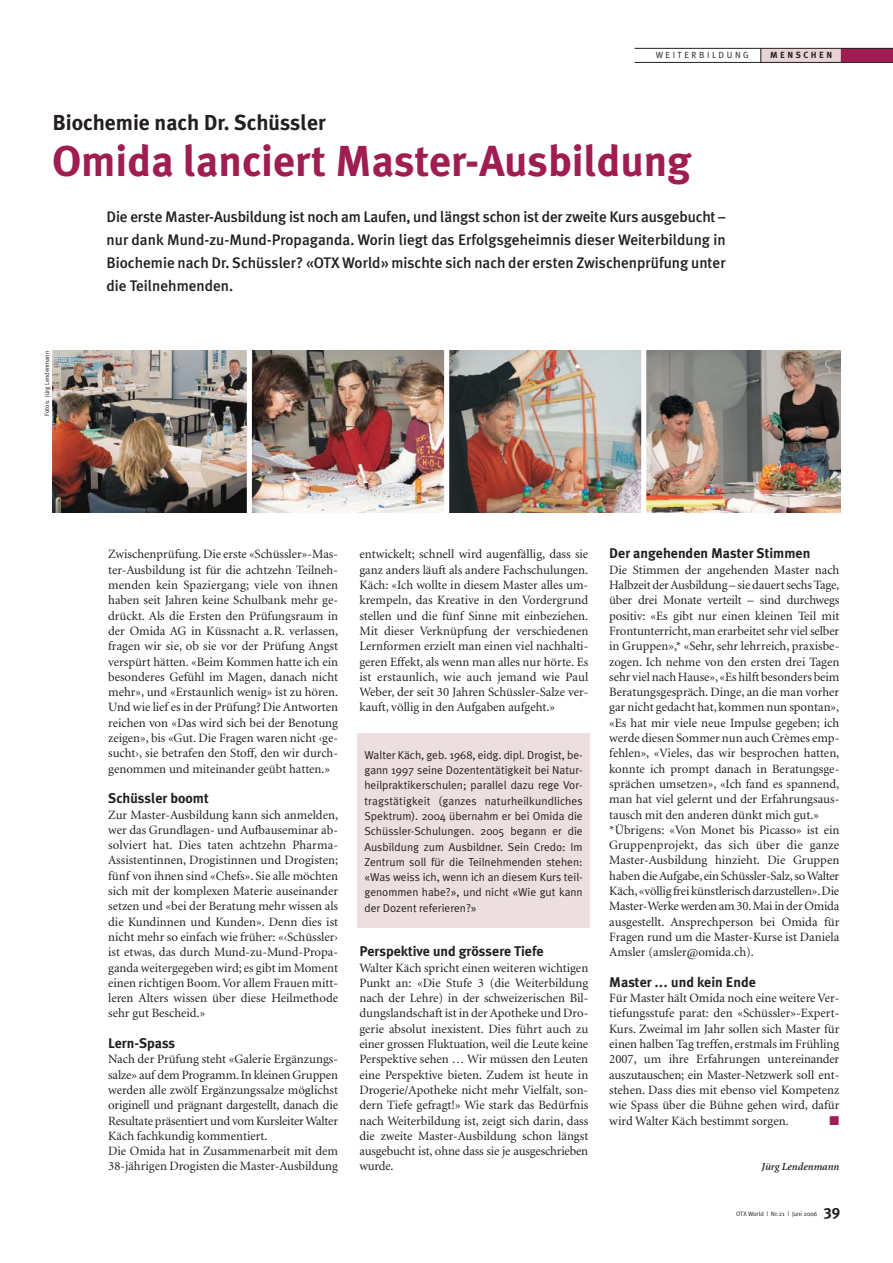
<style>
.page{position:relative;width:893px;height:1263px;background:#fff}
.page>*{position:absolute;margin:0;border:0;box-sizing:border-box;transform-origin:0 0}
.t1{font:700 43.35px "Meta Plus";color:#9f1d51}
.t2{font:700 21.6px "Meta Plus";color:#231f20}
.t3{font:500 15.3px/23px "Meta Plus";color:#231f20;text-align:justify}
.t4{font:700 15.3px "Meta Plus";color:#231f20}
.t5{font:700 14.1px "Meta Plus";color:#231f20}
.t6{font:12.75px/15.3px "Minion";color:#231f20;text-align:justify}
.t7{font:12.75px "Zapf Dingbats";color:#9f1d51}
.t8{font:11.55px/15.3px "Meta Plus Normal";color:#231f20;text-align:justify}
.t9{font:italic 600 10.8px "Minion";color:#231f20}
.t10{font:8.85px "Meta Plus Normal";letter-spacing:.28em;color:#231f20}
.t11{font:700 8.85px "Meta Plus";letter-spacing:.275em;color:#231f20}
.t12{font:6.3px "Meta Plus Normal";letter-spacing:-.005em;color:#231f20}
.s1{font-size:15.3px}
</style>
<div class="page">
<div style="left:761px;top:48px;width:80px;height:14px;background:#e8d3d5"></div>
<svg style="left:760px;top:49px;width:1px;height:13px"></svg>
<div style="left:841px;top:48px;width:51px;height:14px;background:#9f1d51"></div>
<hr style="left:634px;top:62px;width:258px;height:1px;background:#231f20">
<hr style="left:634px;top:48px;width:258px;height:1px;background:#231f20">
<div style="left:357px;top:733px;width:233px;height:194px;background:#eddfe0"></div>
<img style="left:52px;top:351px;width:589px;height:162px">
<img style="left:646px;top:351px;width:194px;height:162px">
<div style="left:247px;top:346px;width:5px;height:170px;background:#fff"></div>
<div style="left:444px;top:345px;width:5px;height:171px;background:#fff"></div>
<h2 class="t2" style="left:52px;top:113px;width:275px">Biochemie nach Dr. Schüssler</h2>
<p class="t10" style="left:655px;top:51px;width:94px">WEITERBILDUNG</p>
<p class="t11" style="left:770px;top:51px;width:63px">MENSCHEN</p>
<h1 class="t1" style="left:52px;top:142px;width:640px">Omida lanciert Master-Ausbildung</h1>
<p class="t12" style="left:44px;top:416px;width:67px;rotate:-90deg">Fotos: Jürg Lendenmann</p>
<p class="t3" style="left:106px;top:207px;width:620px">Die erste Master-Ausbildung ist noch am Laufen, und längst schon ist der zweite Kurs ausgebucht – nur dank Mund-zu-Mund-Propaganda. Worin liegt das Erfolgsgeheimnis dieser Weiterbildung in Biochemie nach Dr. Schüssler? «OTX World» mischte sich nach der ersten Zwischenprüfung unter die Teilnehmenden.</p>
<p class="t6" style="left:108px;top:548px;width:231px">Zwischenprüfung. Die erste «Schüssler»-Mas&shy;ter-Ausbildung ist für die achtzehn Teilneh&shy;menden kein Spaziergang; viele von ihnen haben seit Jahren keine Schulbank mehr ge&shy;drückt. Als die Ersten den Prüfungsraum in der Omida AG in Küssnacht a. R. verlassen, fragen wir sie, ob sie vor der Prüfung Angst verspürt hätten. «Beim Kommen hatte ich ein besonderes Gefühl im Magen, danach nicht mehr», und «Erstaunlich wenig» ist zu hören.<br>Und wie lief es in der Prüfung? Die Antworten reichen von «Das wird sich bei der Benotung zeigen», bis «Gut. Die Fragen waren nicht ‹ge&shy;sucht›, sie betrafen den Stoff, den wir durch&shy;genommen und miteinander geübt hatten.»</p>
<p class="t5" style="left:108px;top:792px;width:102px">Schüssler boomt</p>
<p class="t6" style="left:108px;top:808px;width:231px">Zur Master-Ausbildung kann sich anmelden, wer das Grundlagen- und Aufbauseminar ab&shy;solviert hat. Dies taten achtzehn Pharma-Assistentinnen, Drogistinnen und Drogisten; fünf von ihnen sind «Chefs». Sie alle möchten sich mit der komplexen Materie auseinander setzen und «bei der Beratung mehr wissen als die Kundinnen und Kunden». Denn dies ist nicht mehr so einfach wie früher: «‹Schüssler› ist etwas, das durch Mund-zu-Mund-Propa&shy;ganda weitergegeben wird; es gibt im Moment einen richtigen Boom. Vor allem Frauen mitt&shy;leren Alters wissen über diese Heilmethode sehr gut Bescheid.»</p>
<p class="t5" style="left:108px;top:1037px;width:69px">Lern-Spass</p>
<p class="t6" style="left:108px;top:1053px;width:231px;text-align:left">Nach der Prüfung steht «Galerie Ergänzungs&shy;salze» auf dem Programm. In kleinen Gruppen werden alle zwölf Ergänzungssalze möglichst originell und prägnant dargestellt, danach die Resultate präsentiert und vom Kursleiter Walter Käch fachkundig kommentiert.<br>Die Omida hat in Zusammenarbeit mit dem 38-jährigen Drogisten die Master-Ausbildung</p>
<p class="t6" style="left:359px;top:548px;width:230px">entwickelt; schnell wird augenfällig, dass sie ganz anders läuft als andere Fachschulungen.<br>Käch: «Ich wollte in diesem Master alles um&shy;krempeln, das Kreative in den Vordergrund stellen und die fünf Sinne mit einbeziehen.<br>Mit dieser Verknüpfung der verschiedenen Lernformen erzielt man einen viel nachhalti&shy;geren Effekt, als wenn man alles nur hörte. Es ist erstaunlich, wie auch jemand wie Paul Weber, der seit 30 Jahren Schüssler-Salze ver&shy;kauft, völlig in den Aufgaben aufgeht.»</p>
<p class="t8" style="left:364px;top:748px;width:220px">Walter Käch, geb. 1968, eidg. dipl. Drogist, be&shy;gann 1997 seine Dozententätigkeit bei Natur&shy;heilpraktikerschulen; parallel dazu rege Vor&shy;tragstätigkeit (ganzes naturheilkundliches Spektrum). 2004 übernahm er bei Omida die Schüssler-Schulungen. 2005 begann er die Ausbildung zum Ausbildner. Sein Credo: Im Zentrum soll für die Teilnehmenden stehen: «Was weiss ich, wenn ich an diesem Kurs teil&shy;genommen habe?», und nicht «Wie gut kann der Dozent referieren?»</p>
<p class="t5" style="left:359px;top:945px;width:186px">Perspektive und grössere Tiefe</p>
<p class="t6" style="left:359px;top:961px;width:230px">Walter Käch spricht einen weiteren wichtigen Punkt an: «Die Stufe 3 (die Weiterbildung nach der Lehre) in der schweizerischen Bil&shy;dungslandschaft ist in der Apotheke und Dro&shy;gerie absolut inexistent. Dies führt auch zu einer grossen Fluktuation, weil die Leute keine Perspektive sehen … Wir müssen den Leuten eine Perspektive bieten. Zudem ist heute in Drogerie/Apotheke nicht mehr Vielfalt, son&shy;dern Tiefe gefragt!» Wie stark das Bedürfnis nach Weiterbildung ist, zeigt sich darin, dass die zweite Master-Ausbildung schon längst ausgebucht ist, ohne dass sie je ausgeschrieben wurde.</p>
<p class="t5" style="left:609px;top:547px;width:202px">Der angehenden Master Stimmen</p>
<p class="t6" style="left:609px;top:563px;width:232px;text-align:left">Die Stimmen der angehenden Master nach Halbzeit der Ausbildung – sie dauert sechs Tage, über drei Monate verteilt – sind durchwegs positiv: «Es gibt nur einen kleinen Teil mit Frontunterricht, man erarbeitet sehr viel selber in Gruppen»,* «Sehr, sehr lehrreich, praxisbe&shy;zogen. Ich nehme von den ersten drei Tagen sehr viel nach Hause»,«Es hilft besonders beim Beratungsgespräch. Dinge, an die man vorher gar nicht gedacht hat, kommen nun spontan», «Es hat mir viele neue Impulse gegeben; ich werde diesen Sommer nun auch Crèmes emp&shy;fehlen», «Vieles, das wir besprochen hatten, konnte ich prompt danach in Beratungsge&shy;sprächen umsetzen», «Ich fand es spannend, man hat viel gelernt und der Erfahrungsaus&shy;tausch mit den anderen dünkt mich gut.» *Übrigens: «Von Monet bis Picasso» ist ein Gruppenprojekt, das sich über die ganze Master-Ausbildung hinzieht. Die Gruppen haben die Aufgabe,ein Schüssler-Salz,so Walter Käch,«völlig frei künstlerisch darzustellen».Die Master-Werke werden am 30.Mai in der Omida ausgestellt. Ansprechperson bei Omida für Fragen rund um die Master-Kurse ist Daniela Amsler (amsler<span class="s1">@</span>omida.ch).</p>
<p class="t5" style="left:609px;top:976px;width:148px">Master ... und kein Ende</p>
<p class="t6" style="left:609px;top:992px;width:232px">Für Master hält Omida noch eine weitere Ver&shy;tiefungsstufe parat: den «Schüssler»-Expert-Kurs. Zweimal im Jahr sollen sich Master für einen halben Tag treffen, erstmals im Frühling 2007, um ihre Erfahrungen untereinander auszutauschen; ein Master-Netzwerk soll ent&shy;stehen. Dass dies mit ebenso viel Kompetenz wie Spass über die Bühne gehen wird, dafür wird Walter Käch bestimmt sorgen.</p>
<p class="t7" style="left:829px;top:1114px;width:11px">■</p>
<p class="t9" style="left:761px;top:1163px;width:79px">Jürg Lendenmann</p>
<p class="t12" style="left:736px;top:1211px;width:83px">OTX World | Nr.21 | Juni 2006</p>
<p class="t4" style="left:824px;top:1204px;width:18px">39</p>
</div>
